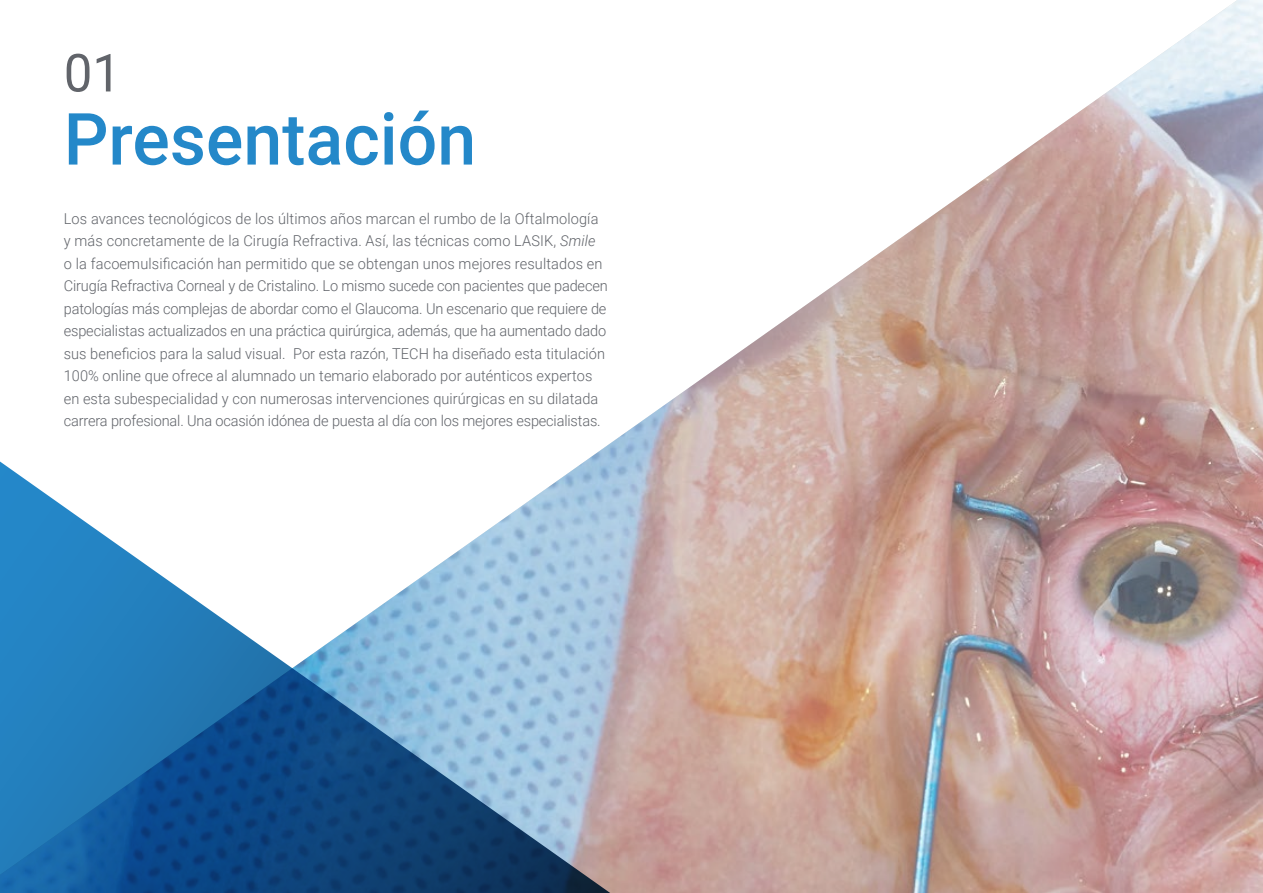
<style>
.page{position:relative;width:1263px;height:893px;background:#fff}
.page>*{position:absolute;margin:0;border:0;box-sizing:border-box;transform-origin:0 0}
.t1{font:500 72px "Roboto";color:#2488c9}
.t2{font:52.5px "Roboto";color:#61646a}
.t3{font:300 15px/22.5px "Roboto";letter-spacing:.005em;color:#61646a}
.s1{font-style:italic}
</style>
<div class="page">
<img style="left:607px;top:0;width:656px;height:893px">
<svg style="left:0;top:446px;width:640px;height:447px"></svg>
<h2 class="t2" style="left:64px;top:36px;width:59px">01</h2>
<h1 class="t1" style="left:64px;top:89px;width:414px">Presentación</h1>
<p class="t3" style="left:64px;top:207px;width:545px">Los avances tecnológicos de los últimos años marcan el rumbo de la Oftalmología y más concretamente de la Cirugía Refractiva. Así, las técnicas como LASIK, <span class="s1">Smile<br></span>o la facoemulsificación han permitido que se obtengan unos mejores resultados en Cirugía Refractiva Corneal y de Cristalino. Lo mismo sucede con pacientes que padecen patologías más complejas de abordar como el Glaucoma. Un escenario que requiere de especialistas actualizados en una práctica quirúrgica, además, que ha aumentado dado sus beneficios para la salud visual. Por esta razón, TECH ha diseñado esta titulación 100% online que ofrece al alumnado un temario elaborado por auténticos expertos en esta subespecialidad y con numerosas intervenciones quirúrgicas en su dilatada carrera profesional. Una ocasión idónea de puesta al día con los mejores especialistas.</p>
</div>
